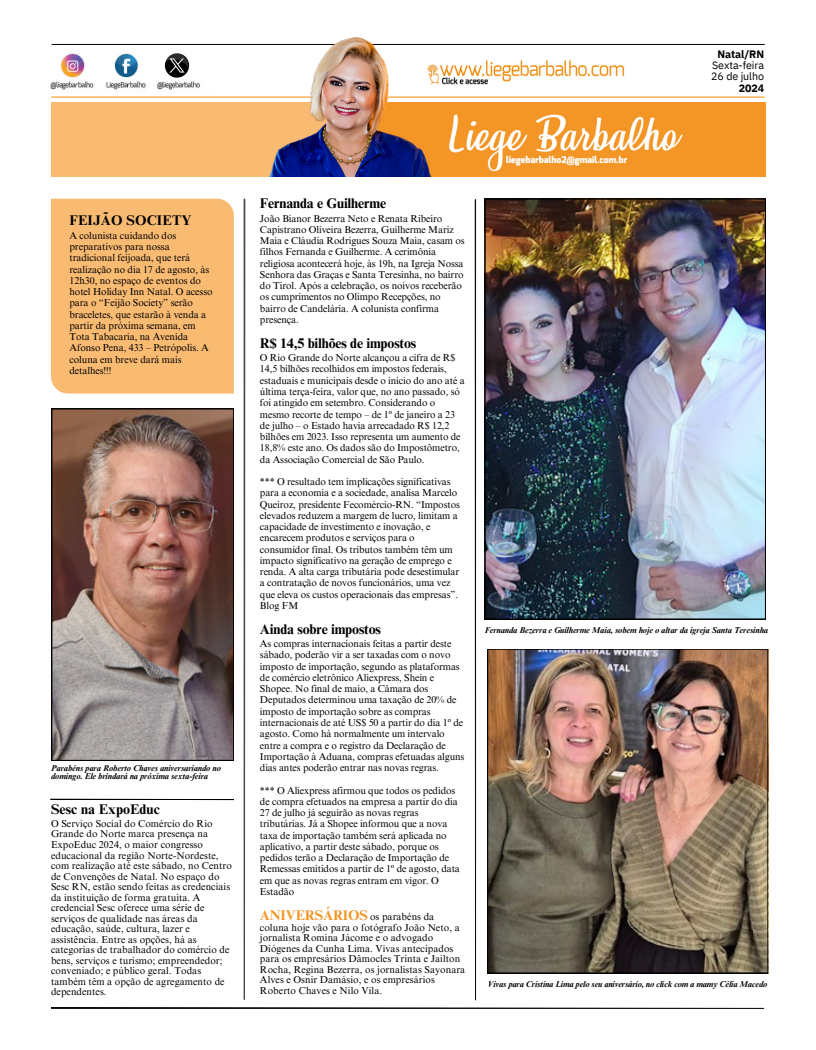
<style>
.page{position:relative;width:816px;height:1050px;background:#fff}
.page>*{position:absolute;margin:0;border:0;box-sizing:border-box;transform-origin:0 0}
.t1{font:700 14px "Times NRMT Pro";letter-spacing:-.01em;color:#000}
.t2{font:700 14px "Times NRMT Pro";letter-spacing:.01em;color:#000}
.t3{font:700 14px "Times NRMT Pro";letter-spacing:-.01em;color:#f39626}
.t4{font:10.7px/11.2px "IBM Plex Sans";letter-spacing:-.01em;color:#000;text-align:right}
.t5{font:10px/11.2px "Times NRMT Pro";letter-spacing:-.01em;color:#000}
.t6{font:italic 700 8.5px/8.5px "Times NRMT Pro";letter-spacing:-.01em;color:#000}
.s1{font-weight:700}
</style>
<div class="page">
<div style="left:51px;top:199px;width:183px;height:194px;background:#f9ba72"></div>
<hr style="left:245px;top:199px;width:1px;height:791px;background:#000">
<hr style="left:474px;top:199px;width:1px;height:791px;background:#000">
<img style="left:60px;top:54px;width:25px;height:24px">
<img style="left:114px;top:54px;width:25px;height:24px">
<div style="left:51px;top:102px;width:595px;height:74px;background:#f9ba72"></div>
<div style="left:378px;top:102px;width:387px;height:74px;background:#f39626"></div>
<hr style="left:52px;top:44px;width:713px;height:1px;background:#000">
<hr style="left:51px;top:97px;width:714px;height:1px;background:#f08a00">
<img style="left:244px;top:37px;width:209px;height:139px">
<img style="left:50px;top:81px;width:150px;height:9px">
<img style="left:424px;top:58px;width:201px;height:27px">
<img style="left:448px;top:110px;width:235px;height:63px">
<svg style="left:164px;top:53px;width:26px;height:25px"></svg>
<hr style="left:51px;top:1007px;width:713px;height:1px;background:#000">
<svg style="left:50px;top:798px;width:184px;height:2px"></svg>
<hr style="left:244px;top:199px;width:1px;height:800px;background:#000">
<hr style="left:475px;top:199px;width:1px;height:801px;background:#000">
<img style="left:52px;top:409px;width:182px;height:351px">
<img style="left:485px;top:199px;width:280px;height:420px">
<img style="left:487px;top:649px;width:281px;height:323px">
<h2 class="t4" style="left:711px;top:48px;width:54px"><span class="s1">Natal/RN<br></span>Sexta-feira<br>26 de julho<br><span class="s1">2024</span></h2>
<p class="t2" style="left:69px;top:215px;width:124px">FEIJÃO SOCIETY</p>
<p class="t5" style="left:69px;top:231px;width:145px">A colunista cuidando dos preparativos para nossa tradicional feijoada, que terá realização no dia 17 de agosto, às<br>12h30, no espaço de eventos do hotel Holiday Inn Natal. O acesso para o “Feijão Society” serão braceletes, que estarão à venda a partir da próxima semana, em<br>Tota Tabacaria, na Avenida<br>Afonso Pena, 433 – Petrópolis. A coluna em breve dará mais detalhes!!!</p>
<h1 class="t6" style="left:51px;top:764px;width:171px">Parabéns para Roberto Chaves aniversariando no domingo. Ele brindará na próxima sexta-feira</h1>
<p class="t1" style="left:51px;top:804px;width:110px">Sesc na ExpoEduc</p>
<p class="t5" style="left:51px;top:819px;width:182px;line-height:10.5px">O Serviço Social do Comércio do Rio Grande do Norte marca presença na ExpoEduc 2024, o maior congresso educacional da região Norte-Nordeste, com realização até este sábado, no Centro de Convenções de Natal. No espaço do Sesc RN, estão sendo feitas as credenciais da instituição de forma gratuita. A credencial Sesc oferece uma série de serviços de qualidade nas áreas da educação, saúde, cultura, lazer e assistência. Entre as opções, há as categorias de trabalhador do comércio de bens, serviços e turismo; empreendedor; conveniado; e público geral. Todas também têm a opção de agregamento de dependentes.</p>
<p class="t1" style="left:260px;top:198px;width:128px">Fernanda e Guilherme</p>
<p class="t5" style="left:260px;top:214px;width:206px">João Bianor Bezerra Neto e Renata Ribeiro Capistrano Oliveira Bezerra, Guilherme Mariz Maia e Cláudia Rodrigues Souza Maia, casam os filhos Fernanda e Guilherme. A cerimônia religiosa acontecerá hoje, às 19h, na Igreja Nossa Senhora das Graças e Santa Teresinha, no bairro do Tirol. Após a celebração, os noivos receberão os cumprimentos no Olimpo Recepções, no bairro de Candelária. A colunista confirma presença.</p>
<h2 class="t1" style="left:260px;top:337px;width:158px">R$ 14,5 bilhões de impostos</h2>
<h2 class="t5" style="left:260px;top:353px;width:206px">O Rio Grande do Norte alcançou a cifra de R$ 14,5 bilhões recolhidos em impostos federais, estaduais e municipais desde o início do ano até a última terça-feira, valor que, no ano passado, só foi atingido em setembro. Considerando o mesmo recorte de tempo – de 1º de janeiro a 23 de julho – o Estado havia arrecadado R$ 12,2 bilhões em 2023. Isso representa um aumento de 18,8% este ano. Os dados são do Impostômetro, da Associação Comercial de São Paulo.</h2>
<p class="t5" style="left:260px;top:477px;width:202px">*** O resultado tem implicações significativas para a economia e a sociedade, analisa Marcelo Queiroz, presidente Fecomércio-RN. “Impostos elevados reduzem a margem de lucro, limitam a capacidade de investimento e inovação, e encarecem produtos e serviços para o consumidor final. Os tributos também têm um impacto significativo na geração de emprego e renda. A alta carga tributária pode desestimular a contratação de novos funcionários, uma vez que eleva os custos operacionais das empresas”.<br>Blog FM</p>
<p class="t1" style="left:260px;top:623px;width:123px">Ainda sobre impostos</p>
<p class="t5" style="left:260px;top:639px;width:206px">As compras internacionais feitas a partir deste sábado, poderão vir a ser taxadas com o novo imposto de importação, segundo as plataformas de comércio eletrônico Aliexpress, Shein e Shopee. No final de maio, a Câmara dos Deputados determinou uma taxação de 20% de imposto de importação sobre as compras internacionais de até US$ 50 a partir do dia 1º de agosto. Como há normalmente um intervalo entre a compra e o registro da Declaração de Importação à Aduana, compras efetuadas alguns dias antes poderão entrar nas novas regras.</p>
<p class="t5" style="left:260px;top:785px;width:201px">*** O Aliexpress afirmou que todos os pedidos de compra efetuados na empresa a partir do dia 27 de julho já seguirão as novas regras tributárias. Já a Shopee informou que a nova taxa de importação também será aplicada no aplicativo, a partir deste sábado, porque os pedidos terão a Declaração de Importação de Remessas emitidos a partir de 1º de agosto, data em que as novas regras entram em vigor. O Estadão</p>
<p class="t3" style="left:260px;top:909px;width:110px">ANIVERSÁRIOS</p>
<p class="t5" style="left:260px;top:912px;width:207px;line-height:10.5px;text-indent:110px">os parabéns da coluna hoje vão para o fotógrafo João Neto, a jornalista Romina Jácome e o advogado Diógenes da Cunha Lima. Vivas antecipados para os empresários Dâmocles Trinta e Jailton Rocha, Regina Bezerra, os jornalistas Sayonara Alves e Osnir Damásio, e os empresários Roberto Chaves e Nilo Vila.</p>
<p class="t6" style="left:485px;top:627px;width:285px">Fernanda Bezerra e Guilherme Maia, sobem hoje o altar da igreja Santa Teresinha</p>
<h2 class="t6" style="left:487px;top:980px;width:281px">Vivas para Cristina Lima pelo seu aniversário, no click com a mamy Célia Macedo</h2>
</div>
